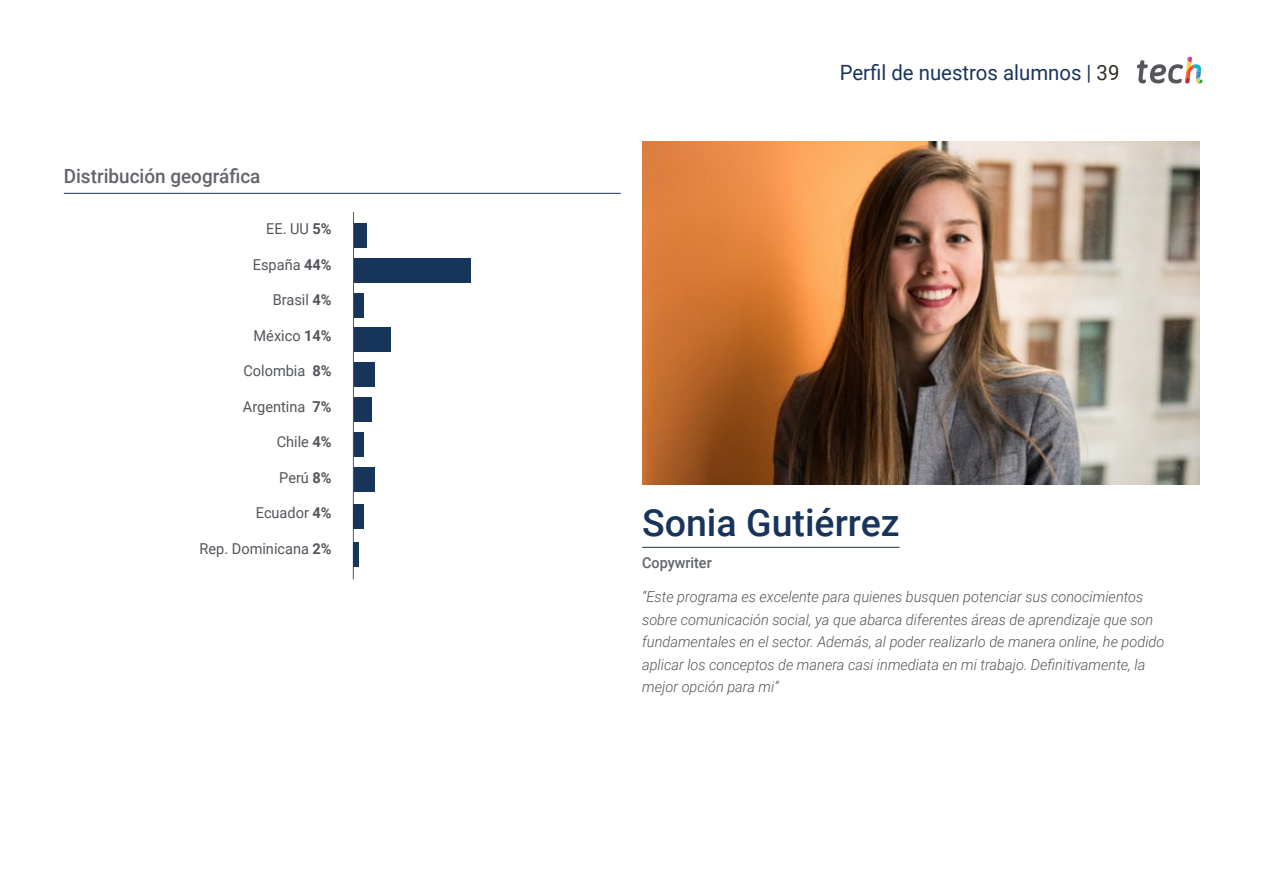
<style>
.page{position:relative;width:1263px;height:893px;background:#fff}
.page>*{position:absolute;margin:0;border:0;box-sizing:border-box;transform-origin:0 0}
.t1{font:500 37.5px "Roboto";color:#17355b}
.t2{font:21px "Roboto";color:#1a355c}
.t3{font:500 19.5px "Roboto";color:#61646a}
.t4{font:italic 300 15px/22.5px "Roboto";color:#52555b}
.t5{font:15px "Roboto";color:#52555b}
.t6{font:500 15px "Roboto";color:#61646a;scale:.96 1}
.s1{font-weight:700}
.s2{color:#312e20}
</style>
<div class="page">
<svg style="left:1137px;top:57px;width:65px;height:27px"></svg>
<hr style="left:642px;top:547px;width:257px;height:1px;background:#123352">
<img style="left:642px;top:141px;width:557px;height:343px">
<hr style="left:64px;top:193px;width:557px;height:1px;background:#17355b">
<div style="left:353px;top:223px;width:14px;height:25px;background:#17355b"></div>
<div style="left:353px;top:397px;width:19px;height:25px;background:#17355b"></div>
<div style="left:353px;top:258px;width:118px;height:25px;background:#17355b"></div>
<div style="left:353px;top:432px;width:11px;height:25px;background:#17355b"></div>
<div style="left:353px;top:293px;width:11px;height:24px;background:#17355b"></div>
<div style="left:353px;top:467px;width:22px;height:24px;background:#17355b"></div>
<div style="left:353px;top:327px;width:38px;height:25px;background:#17355b"></div>
<div style="left:354px;top:362px;width:21px;height:25px;background:#17355b"></div>
<hr style="left:353px;top:212px;width:1px;height:367px;background:#52555b">
<div style="left:353px;top:504px;width:11px;height:25px;background:#17355b"></div>
<div style="left:353px;top:542px;width:6px;height:25px;background:#17355b"></div>
<h3 class="t3" style="left:64px;top:162px;width:198px">Distribución geográfica</h3>
<p class="t5" style="left:266px;top:218px;width:67px">EE. UU <span class="s1">5%</span></p>
<p class="t5" style="left:253px;top:254px;width:80px">España <span class="s1">44%</span></p>
<p class="t5" style="left:273px;top:289px;width:60px">Brasil <span class="s1">4%</span></p>
<p class="t5" style="left:254px;top:325px;width:80px">México <span class="s1">14%</span></p>
<p class="t5" style="left:243px;top:360px;width:90px">Colombia <span class="s1">8%</span></p>
<p class="t5" style="left:243px;top:396px;width:90px">Argentina <span class="s1">7%</span></p>
<p class="t5" style="left:277px;top:431px;width:56px">Chile <span class="s1">4%</span></p>
<p class="t5" style="left:279px;top:467px;width:54px">Perú <span class="s1">8%</span></p>
<p class="t5" style="left:256px;top:502px;width:77px">Ecuador <span class="s1">4%</span></p>
<p class="t5" style="left:200px;top:538px;width:134px">Rep. Dominicana <span class="s1">2%</span></p>
<h2 class="t2" style="left:840px;top:57px;width:281px">Perfil de nuestros alumnos | <span class="s2">39</span></h2>
<h1 class="t1" style="left:642px;top:496px;width:259px">Sonia Gutiérrez</h1>
<p class="t6" style="left:642px;top:552px;width:74px">Copywriter</p>
<p class="t4" style="left:642px;top:585px;width:524px">“Este programa es excelente para quienes busquen potenciar sus conocimientos sobre comunicación social, ya que abarca diferentes áreas de aprendizaje que son fundamentales en el sector. Además, al poder realizarlo de manera online, he podido aplicar los conceptos de manera casi inmediata en mi trabajo. Definitivamente, la mejor opción para mi”</p>
</div>
